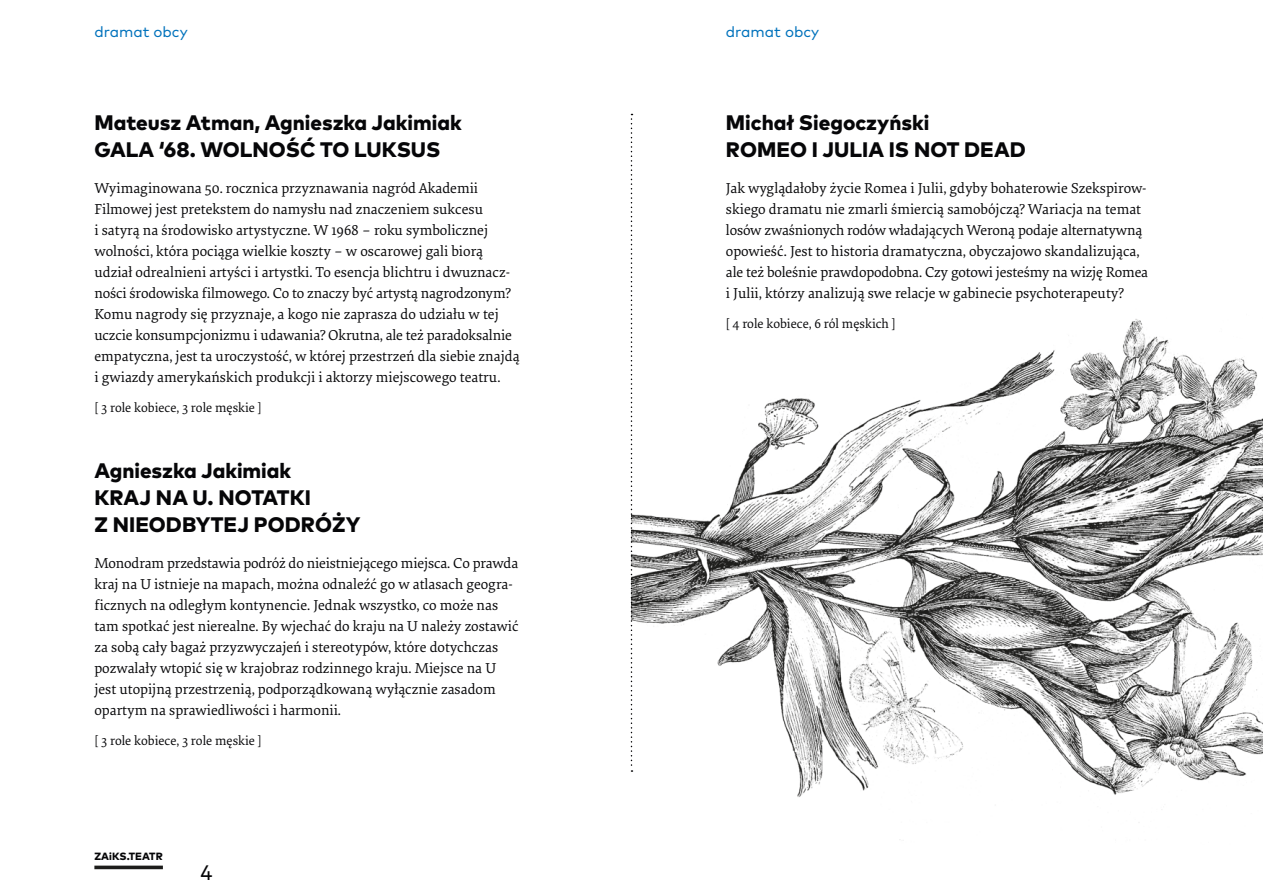
<style>
.page{position:relative;width:1263px;height:893px;background:#fff}
.page>*{position:absolute;margin:0;border:0;box-sizing:border-box;transform-origin:0 0}
.t1{font:800 21px/27px "Mark OT";color:#060608}
.t2{font:21px "Mark Pro";color:#060608}
.t3{font:15px/21px "Elena Basic";color:#060608}
.t4{font:15px "Mark Pro";color:#0072bc}
.t5{font:13.5px "Elena Basic";color:#060608}
.t6{font:800 10.5px "Mark OT";letter-spacing:.01em;color:#060608}
</style>
<div class="page">
<hr style="left:94px;top:866px;width:69px;height:3px;background:#1d1d1b">
<svg style="left:631px;top:114px;width:1px;height:192px"></svg>
<img style="left:631px;top:308px;width:632px;height:532px">
<p class="t4" style="left:94px;top:21px;width:95px">dramat obcy</p>
<h1 class="t1" style="left:94px;top:109px;width:369px">Mateusz Atman, Agnieszka Jakimiak<br>GALA ‘68. WOLNOŚĆ TO LUKSUS</h1>
<p class="t3" style="left:94px;top:177px;width:427px">Wyimaginowana 50. rocznica przyznawania nagród Akademii Filmowej jest pretekstem do namysłu nad znaczeniem sukcesu<br>i satyrą na środowisko artystyczne. W 1968 – roku symbolicznej wolności, która pociąga wielkie koszty – w oscarowej gali biorą udział odrealnieni artyści i artystki. To esencja blichtru i dwuznacz&shy;ności środowiska filmowego. Co to znaczy być artystą nagrodzonym?<br>Komu nagrody się przyznaje, a kogo nie zaprasza do udziału w tej uczcie konsumpcjonizmu i udawania? Okrutna, ale też paradoksalnie empatyczna, jest ta uroczystość, w której przestrzeń dla siebie znajdą i gwiazdy amerykańskich produkcji i aktorzy miejscowego teatru.</p>
<p class="t5" style="left:94px;top:399px;width:169px">[ 3 role kobiece, 3 role męskie ]</p>
<h1 class="t1" style="left:94px;top:457px;width:267px">Agnieszka Jakimiak<br>KRAJ NA U. NOTATKI<br>Z NIEODBYTEJ PODRÓŻY</h1>
<p class="t3" style="left:94px;top:552px;width:426px">Monodram przedstawia podróż do nieistniejącego miejsca. Co prawda kraj na U istnieje na mapach, można odnaleźć go w atlasach geogra&shy;ficznych na odległym kontynencie. Jednak wszystko, co może nas tam spotkać jest nierealne. By wjechać do kraju na U należy zostawić za sobą cały bagaż przyzwyczajeń i stereotypów, które dotychczas pozwalały wtopić się w krajobraz rodzinnego kraju. Miejsce na U jest utopijną przestrzenią, podporządkowaną wyłącznie zasadom opartym na sprawiedliwości i harmonii.</p>
<p class="t5" style="left:94px;top:732px;width:169px">[ 3 role kobiece, 3 role męskie ]</p>
<p class="t6" style="left:94px;top:849px;width:70px">ZAiKS.TEATR</p>
<h1 class="t2" style="left:200px;top:857px;width:14px">4</h1>
<p class="t4" style="left:726px;top:21px;width:95px">dramat obcy</p>
<h1 class="t1" style="left:726px;top:109px;width:301px">Michał Siegoczyński<br>ROMEO I JULIA IS NOT DEAD</h1>
<p class="t3" style="left:726px;top:177px;width:424px">Jak wyglądałoby życie Romea i Julii, gdyby bohaterowie Szekspirow&shy;skiego dramatu nie zmarli śmiercią samobójczą? Wariacja na temat losów zwaśnionych rodów władających Weroną podaje alternatywną opowieść. Jest to historia dramatyczna, obyczajowo skandalizująca, ale też boleśnie prawdopodobna. Czy gotowi jesteśmy na wizję Romea i Julii, którzy analizują swe relacje w gabinecie psychoterapeuty?</p>
<p class="t5" style="left:726px;top:315px;width:171px">[ 4 role kobiece, 6 ról męskich ]</p>
</div>
